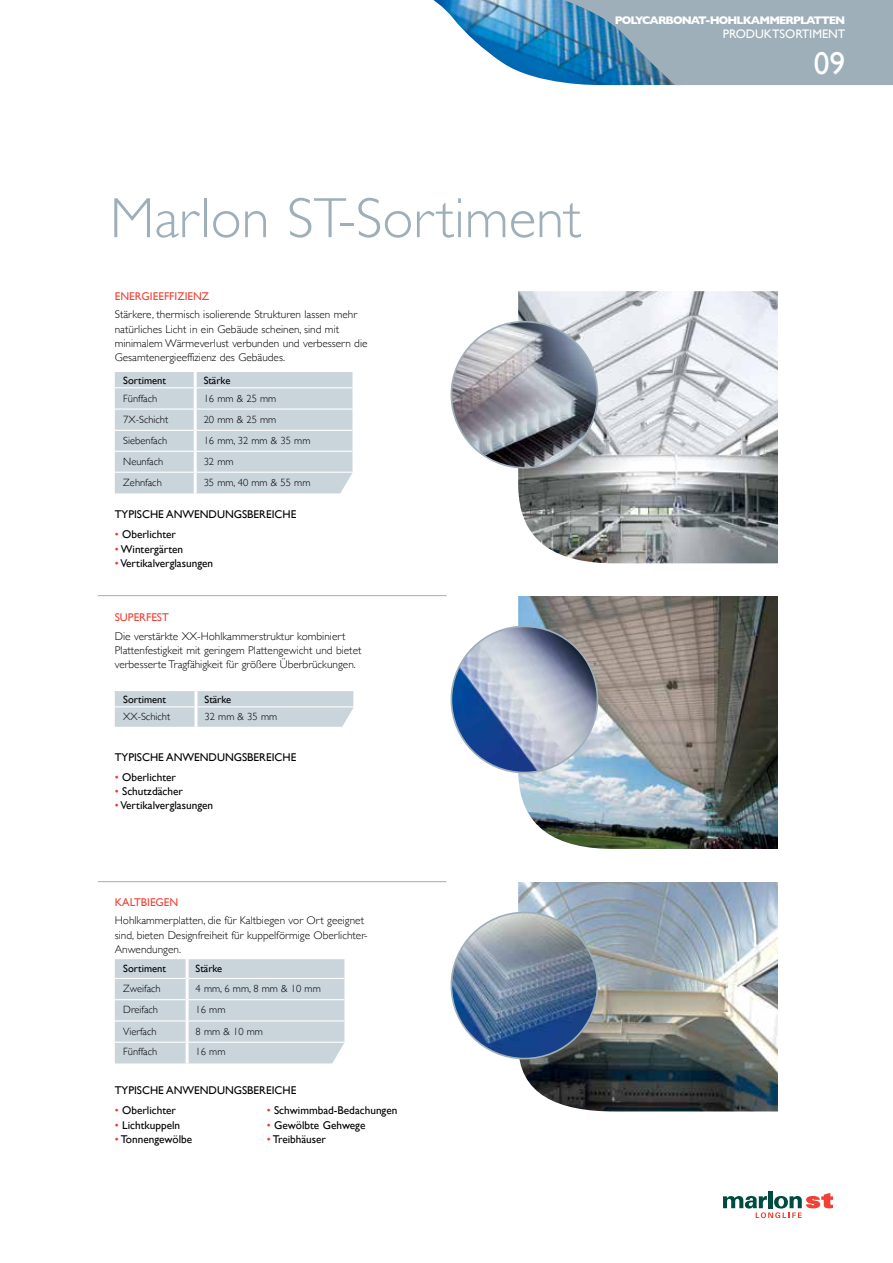
<style>
.page{position:relative;width:893px;height:1263px;background:#fff}
.page>*{position:absolute;margin:0;border:0;box-sizing:border-box;transform-origin:0 0}
.t1{font:300 57px "Gill Sans";color:#9eafb9}
.t2{font:31.5px "Gill Sans";color:#fff}
.t3{font:12.3px "Gill Sans";color:#fff}
.t4{font:300 11.25px/14.2px "Gill Sans";color:#000}
.t5{font:11.25px "Gill Sans";color:#000}
.t6{font:11.25px "Gill Sans";color:#ef4135}
.t7{font:700 11.25px "Gill Sans";letter-spacing:-.08em;color:#fff}
.t8{font:300 10.5px "Gill Sans";color:#000}
.t9{font:10.5px "Gill Sans";color:#000}
.s1{color:#ef4135}
</style>
<div class="page">
<img style="left:433px;top:0;width:251px;height:86px">
<svg style="left:521px;top:0;width:372px;height:85px;background:#80a3b8"></svg>
<hr style="left:768px;top:1191px;width:4px;height:17px;background:#004b40">
<svg style="left:723px;top:1193px;width:110px;height:25px"></svg>
<svg style="left:115px;top:372px;width:238px;height:122px;background:#cbd6dc"></svg>
<svg style="left:115px;top:691px;width:239px;height:36px;background:#ccd6dd"></svg>
<svg style="left:115px;top:959px;width:230px;height:105px;background:#ccd6dd"></svg>
<hr style="left:98px;top:595px;width:348px;height:1px;background:#9eafb9">
<hr style="left:98px;top:881px;width:348px;height:1px;background:#9eafb9">
<img style="left:518px;top:291px;width:260px;height:272px">
<img style="left:451px;top:322px;width:146px;height:146px;border-radius:73px">
<img style="left:518px;top:596px;width:260px;height:253px">
<img style="left:451px;top:626px;width:146px;height:146px;border-radius:73px">
<img style="left:518px;top:882px;width:260px;height:229px">
<img style="left:451px;top:912px;width:146px;height:146px;border-radius:73px">
<p class="t7" style="left:615px;top:11px;width:232px">POLYCARBONAT-HOHLKAMMERPLATTEN</p>
<p class="t3" style="left:723px;top:27px;width:124px">PRODUKTSORTIMENT</p>
<h2 class="t2" style="left:814px;top:45px;width:33px">09</h2>
<h1 class="t1" style="left:110px;top:174px;width:473px">Marlon ST-Sortiment</h1>
<p class="t6" style="left:115px;top:289px;width:96px">ENERGIEEFFIZIENZ</p>
<p class="t4" style="left:115px;top:307px;width:254px">Stärkere, thermisch isolierende Strukturen lassen mehr natürliches Licht in ein Gebäude scheinen, sind mit minimalem Wärmeverlust verbunden und verbessern die Gesamtenergieeffizienz des Gebäudes.</p>
<p class="t9" style="left:123px;top:374px;width:44px">Sortiment</p>
<p class="t9" style="left:204px;top:374px;width:28px">Stärke</p>
<p class="t8" style="left:123px;top:390px;width:35px">Fünffach</p>
<p class="t8" style="left:204px;top:390px;width:74px">16 mm &amp; 25 mm</p>
<p class="t8" style="left:123px;top:412px;width:46px">7X-Schicht</p>
<p class="t8" style="left:204px;top:412px;width:74px">20 mm &amp; 25 mm</p>
<p class="t8" style="left:123px;top:433px;width:45px">Siebenfach</p>
<p class="t8" style="left:204px;top:433px;width:108px">16 mm, 32 mm &amp; 35 mm</p>
<p class="t8" style="left:123px;top:454px;width:41px">Neunfach</p>
<p class="t8" style="left:204px;top:454px;width:31px">32 mm</p>
<p class="t8" style="left:123px;top:475px;width:40px">Zehnfach</p>
<p class="t8" style="left:204px;top:475px;width:108px">35 mm, 40 mm &amp; 55 mm</p>
<p class="t5" style="left:115px;top:508px;width:183px">TYPISCHE ANWENDUNGSBEREICHE</p>
<p class="t5" style="left:115px;top:528px;width:63px"><span class="s1">•</span> Oberlichter</p>
<p class="t5" style="left:115px;top:542px;width:70px"><span class="s1">•</span> Wintergärten</p>
<p class="t5" style="left:115px;top:556px;width:100px"><span class="s1">•</span> Vertikalverglasungen</p>
<p class="t6" style="left:115px;top:611px;width:56px">SUPERFEST</p>
<p class="t4" style="left:115px;top:628px;width:248px">Die verstärkte XX-Hohlkammerstruktur kombiniert<br>Plattenfestigkeit mit geringem Plattengewicht und bietet verbesserte Tragfähigkeit für größere Überbrückungen.</p>
<p class="t9" style="left:123px;top:693px;width:44px">Sortiment</p>
<p class="t9" style="left:205px;top:693px;width:28px">Stärke</p>
<p class="t8" style="left:123px;top:709px;width:48px">XX-Schicht</p>
<p class="t8" style="left:205px;top:709px;width:74px">32 mm &amp; 35 mm</p>
<p class="t5" style="left:115px;top:750px;width:183px">TYPISCHE ANWENDUNGSBEREICHE</p>
<p class="t5" style="left:115px;top:770px;width:63px"><span class="s1">•</span> Oberlichter</p>
<p class="t5" style="left:115px;top:784px;width:70px"><span class="s1">•</span> Schutzdächer</p>
<p class="t5" style="left:115px;top:799px;width:100px"><span class="s1">•</span> Vertikalverglasungen</p>
<p class="t6" style="left:115px;top:895px;width:65px">KALTBIEGEN</p>
<p class="t4" style="left:115px;top:913px;width:254px">Hohlkammerplatten, die für Kaltbiegen vor Ort geeignet sind, bieten Designfreiheit für kuppelförmige Oberlichter-<br>Anwendungen.</p>
<p class="t9" style="left:123px;top:963px;width:44px">Sortiment</p>
<p class="t9" style="left:196px;top:963px;width:28px">Stärke</p>
<p class="t8" style="left:123px;top:980px;width:39px">Zweifach</p>
<p class="t8" style="left:196px;top:980px;width:127px">4 mm, 6 mm, 8 mm &amp; 10 mm</p>
<p class="t8" style="left:123px;top:1001px;width:36px">Dreifach</p>
<p class="t8" style="left:196px;top:1001px;width:31px">16 mm</p>
<p class="t8" style="left:123px;top:1023px;width:35px">Vierfach</p>
<p class="t8" style="left:196px;top:1023px;width:69px">8 mm &amp; 10 mm</p>
<p class="t8" style="left:123px;top:1044px;width:35px">Fünffach</p>
<p class="t8" style="left:196px;top:1044px;width:31px">16 mm</p>
<p class="t5" style="left:115px;top:1083px;width:183px">TYPISCHE ANWENDUNGSBEREICHE</p>
<p class="t5" style="left:115px;top:1104px;width:63px"><span class="s1">•</span> Oberlichter</p>
<p class="t5" style="left:115px;top:1118px;width:67px"><span class="s1">•</span> Lichtkuppeln</p>
<p class="t5" style="left:115px;top:1132px;width:79px"><span class="s1">•</span> Tonnengewölbe</p>
<p class="t5" style="left:267px;top:1104px;width:132px"><span class="s1">•</span> Schwimmbad-Bedachungen</p>
<p class="t5" style="left:267px;top:1118px;width:100px"><span class="s1">•</span> Gewölbte Gehwege</p>
<p class="t5" style="left:267px;top:1132px;width:61px"><span class="s1">•</span> Treibhäuser</p>
</div>
